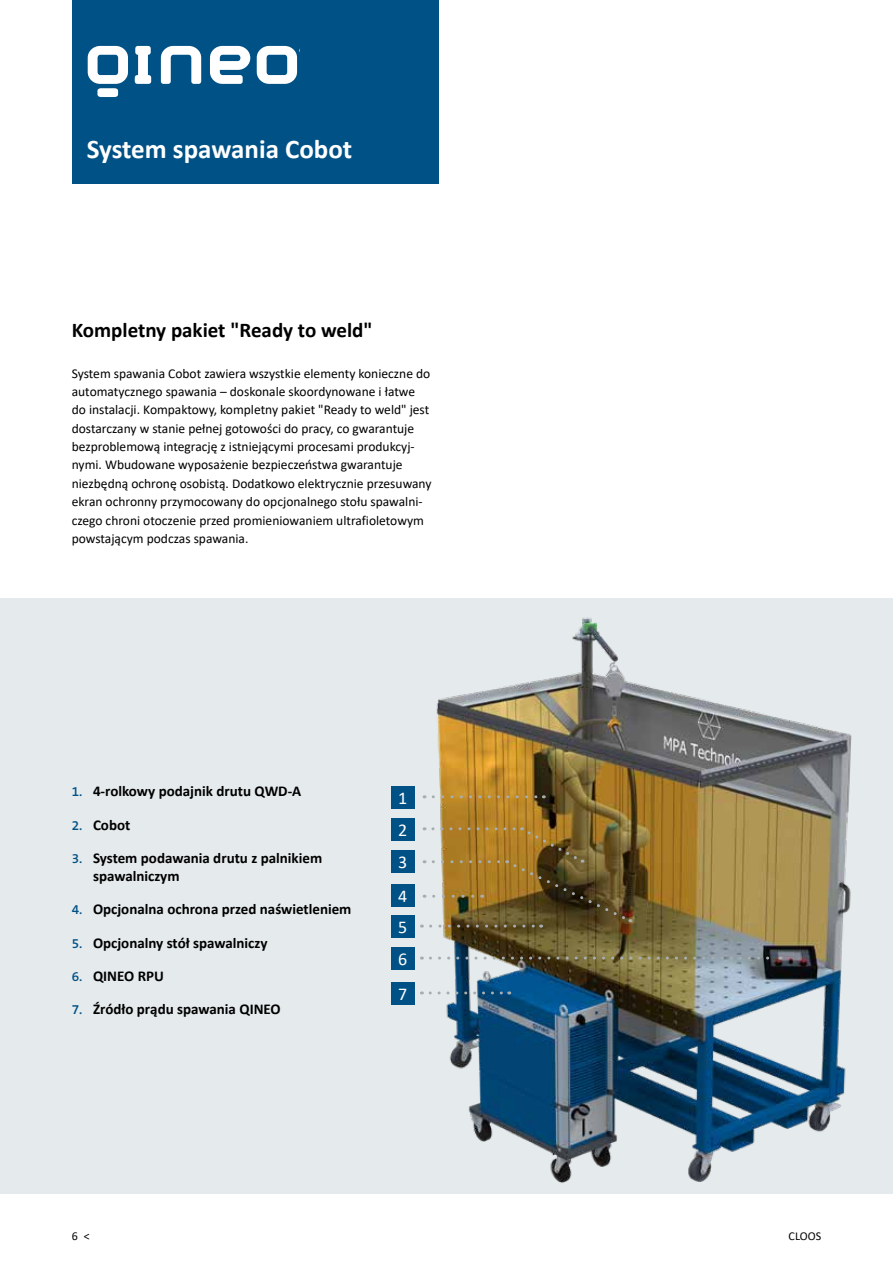
<style>
.page{position:relative;width:893px;height:1263px;background:#fff}
.page>*{position:absolute;margin:0;border:0;box-sizing:border-box;transform-origin:0 0}
.t1{font:700 30px "Calibri";color:#fff}
.t2{font:700 27px "Calibri";color:#fff}
.t3{font:700 21px "Calibri";color:#000}
.t4{font:18px/32px "Calibri";color:#fff}
.t5{font:700 15px/18.3px "Calibri";color:#000}
.t6{font:13.5px/18.3px "Calibri";color:#000}
.t7{font:12px "Calibri";color:#000}
.s1{font-family:"The Mix B6";font-weight:600;font-size:13.5px;color:#005286}
</style>
<div class="page">
<div style="left:0;top:598px;width:893px;height:595px;background:#e5eaec"></div>
<img style="left:415px;top:617px;width:478px;height:577px">
<div style="left:72px;top:0;width:366px;height:184px;background:#005286"></div>
<svg style="left:135px;top:46px;width:16px;height:38px"></svg>
<svg style="left:161px;top:46px;width:40px;height:38px"></svg>
<svg style="left:210px;top:46px;width:40px;height:38px"></svg>
<svg style="left:257px;top:46px;width:40px;height:38px"></svg>
<svg style="left:88px;top:46px;width:40px;height:51px"></svg>
<svg style="left:433px;top:795px;width:111px;height:3px"></svg>
<svg style="left:431px;top:827px;width:200px;height:100px;background:#836933"></svg>
<svg style="left:430px;top:956px;width:351px;height:3px"></svg>
<svg style="left:430px;top:991px;width:80px;height:3px"></svg>
<div style="left:391px;top:786px;width:24px;height:23px;background:#005286"></div>
<div style="left:391px;top:817px;width:24px;height:23px;background:#005286"></div>
<div style="left:391px;top:850px;width:24px;height:23px;background:#005286"></div>
<div style="left:391px;top:884px;width:24px;height:23px;background:#005286"></div>
<div style="left:391px;top:915px;width:24px;height:23px;background:#005286"></div>
<div style="left:391px;top:947px;width:24px;height:23px;background:#005286"></div>
<div style="left:391px;top:982px;width:24px;height:23px;background:#005286"></div>
<h1 class="t1" style="left:88px;top:126px;width:296px">System spawania Cobot</h1>
<h2 class="t2" style="left:87px;top:130px;width:267px">System spawania Cobot</h2>
<h3 class="t3" style="left:72px;top:315px;width:302px">Kompletny pakiet "Ready to weld"</h3>
<p class="t6" style="left:72px;top:364px;width:361px">System spawania Cobot zawiera wszystkie elementy konieczne do automatycznego spawania – doskonale skoordynowane i łatwe do instalacji. Kompaktowy, kompletny pakiet "Ready to weld" jest dostarczany w stanie pełnej gotowości do pracy, co gwarantuje bezproblemową integrację z istniejącymi procesami produkcyj&shy;nymi. Wbudowane wyposażenie bezpieczeństwa gwarantuje niezbędną ochronę osobistą. Dodatkowo elektrycznie przesuwany ekran ochronny przymocowany do opcjonalnego stołu spawalni&shy;czego chroni otoczenie przed promieniowaniem ultrafioletowym powstającym podczas spawania.</p>
<p class="t5" style="left:72px;top:782px;width:231px"><span class="s1">1.</span> 4-rolkowy podajnik drutu QWD-A</p>
<p class="t5" style="left:72px;top:815px;width:60px"><span class="s1">2.</span> Cobot</p>
<p class="t5" style="left:93px;top:848px;width:231px;text-indent:-21px"><span class="s1">3.</span> System podawania drutu z palnikiem spawalniczym</p>
<p class="t5" style="left:72px;top:900px;width:281px"><span class="s1">4.</span> Opcjonalna ochrona przed naświetleniem</p>
<p class="t5" style="left:72px;top:933px;width:197px"><span class="s1">5.</span> Opcjonalny stół spawalniczy</p>
<p class="t5" style="left:72px;top:966px;width:94px"><span class="s1">6.</span> QINEO RPU</p>
<p class="t5" style="left:72px;top:1000px;width:211px"><span class="s1">7.</span> Źródło prądu spawania QINEO</p>
<h3 class="t4" style="left:398px;top:781px;width:11px;text-align:justify">1<br>2<br>3</h3>
<h3 class="t4" style="left:398px;top:880px;width:11px;line-height:30.8px">4<br>5</h3>
<h3 class="t4" style="left:398px;top:942px;width:11px;line-height:34.5px">6<br>7</h3>
<p class="t7" style="left:72px;top:1228px;width:20px">6 &lt;</p>
<p class="t7" style="left:789px;top:1228px;width:34px">CLOOS</p>
</div>
